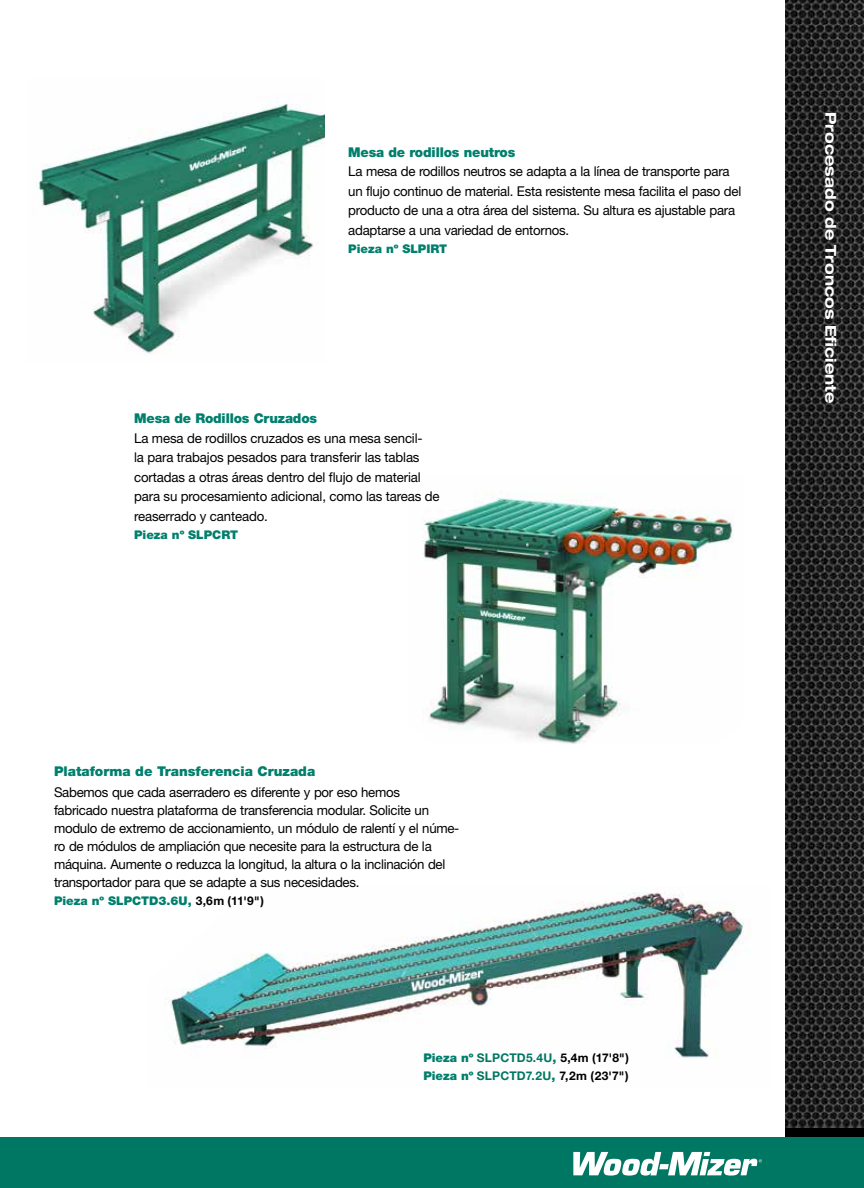
<style>
.page{position:relative;width:864px;height:1188px;background:#fff}
.page>*{position:absolute;margin:0;border:0;box-sizing:border-box;transform-origin:0 0}
.t1{font:700 expanded 15px "Helvetica Neue";color:#fff}
.t2{font:13.5px/19.5px "Helvetica Neue";letter-spacing:-.02em;color:#000}
.t3{font:900 13.5px "Helvetica Neue";letter-spacing:-.01em;color:#007f6d}
.t4{font:700 12px/18px "Helvetica Neue";letter-spacing:.015em;color:#000}
.t5{font:900 12px "Helvetica Neue";color:#007f6d}
.s1{font-weight:700;color:#000}
.s2{font-weight:900;color:#007f6d}
.s3{color:#007762}
</style>
<div class="page">
<img style="left:785px;top:0;width:79px;height:1127px">
<img style="left:165px;top:892px;width:587px;height:166px">
<img style="left:38px;top:101px;width:287px;height:253px">
<img style="left:422px;top:497px;width:312px;height:247px">
<div style="left:0;top:1138px;width:864px;height:50px;background:#007762"></div>
<svg style="left:573px;top:1152px;width:189px;height:24px"></svg>
<p class="t3" style="left:348px;top:144px;width:169px">Mesa de rodillos neutros</p>
<p class="t2" style="left:348px;top:162px;width:395px">La mesa de rodillos neutros se adapta a la línea de transporte para un flujo continuo de material. Esta resistente mesa facilita el paso del producto de una a otra área del sistema. Su altura es ajustable para adaptarse a una variedad de entornos.</p>
<p class="t5" style="left:348px;top:242px;width:100px">Pieza nº SLPIRT</p>
<p class="t3" style="left:134px;top:411px;width:185px">Mesa de Rodillos Cruzados</p>
<p class="t2" style="left:134px;top:428px;width:307px">La mesa de rodillos cruzados es una mesa sencil-<br>la para trabajos pesados para transferir las tablas cortadas a otras áreas dentro del flujo de material para su procesamiento adicional, como las tareas de reaserrado y canteado.</p>
<p class="t5" style="left:134px;top:528px;width:105px">Pieza nº SLPCRT</p>
<p class="t1" style="left:840px;top:112px;width:293px;rotate:90deg">Procesado de Troncos Eficiente</p>
<p class="t3" style="left:54px;top:763px;width:263px">Plataforma de Transferencia Cruzada</p>
<p class="t2" style="left:54px;top:783px;width:407px;line-height:18px">Sabemos que cada aserradero es diferente y por eso hemos<br>fabricado nuestra plataforma de transferencia modular. Solicite un modulo de extremo de accionamiento, un módulo de ralentí y el núme&shy;ro de módulos de ampliación que necesite para la estructura de la máquina. Aumente o reduzca la longitud, la altura o la inclinación del transportador para que se adapte a sus necesidades.</p>
<p class="t5" style="left:54px;top:893px;width:211px">Pieza nº SLPCTD3.6U, <span class="s1">3,6m (11'9")</span></p>
<p class="t4" style="left:423px;top:1048px;width:207px"><span class="s2">Pieza nº</span> <span class="s3">SLPCTD5.4U</span><span class="s2">,</span> 5,4m (17'8")<br><span class="s2">Pieza nº</span> <span class="s3">SLPCTD7.2U</span><span class="s2">,</span> 7,2m (23'7")</p>
</div>
